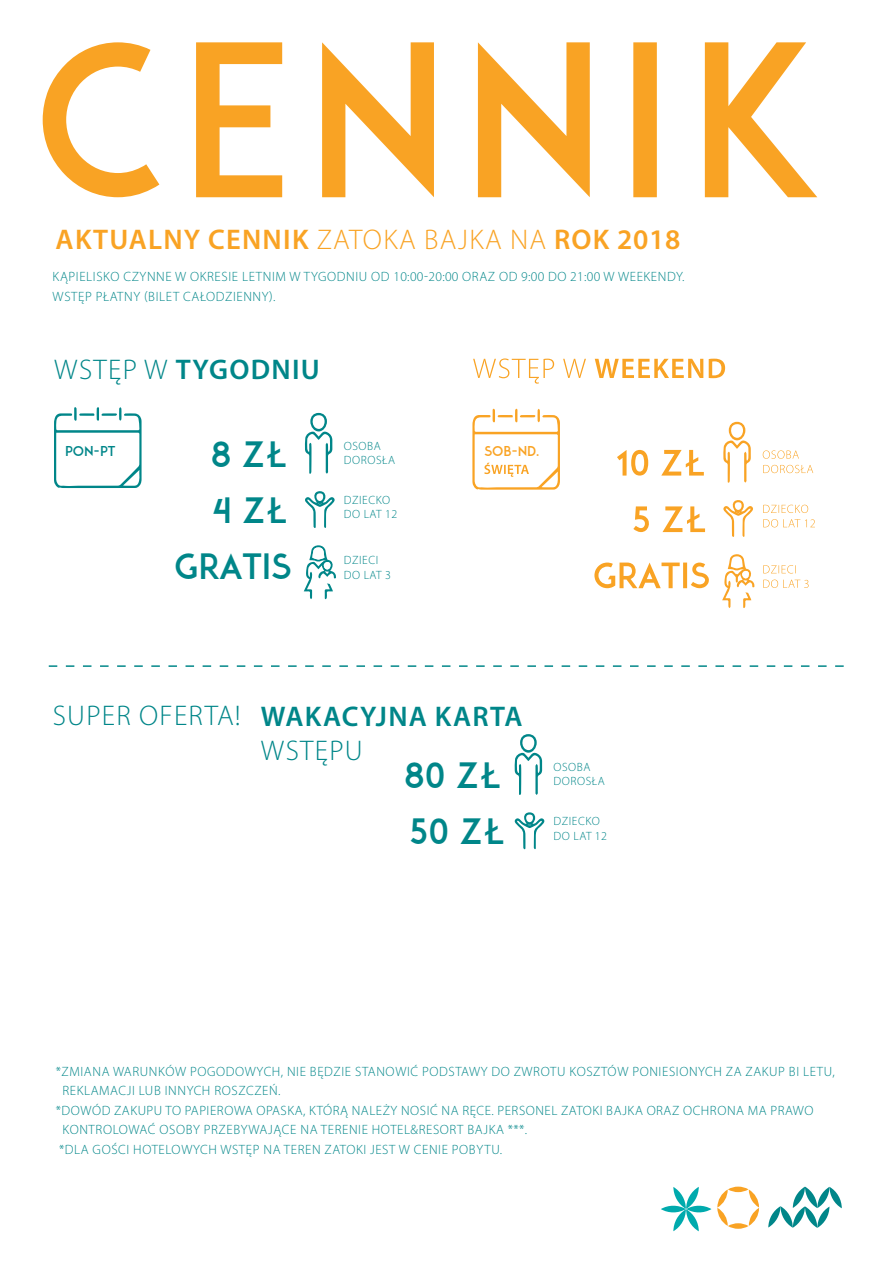
<style>
.page{position:relative;width:893px;height:1263px;background:#fff}
.page>*{position:absolute;margin:0;border:0;box-sizing:border-box;transform-origin:0 0}
.t1{font:34.5px "ADAM";color:#008689}
.t2{font:600 28.5px "Myriad Pro";letter-spacing:.045em;color:#f9a324}
.t3{font:600 28.5px "Myriad Pro";letter-spacing:.045em;color:#008689}
.t4{font:300 28.5px "Myriad Pro";letter-spacing:.045em;color:#008689}
.t5{font:300 28.5px "Myriad Pro";color:#f9a324}
.t6{font:300 13.5px/19.5px "Myriad Pro";letter-spacing:.045em;color:#008689}
.t7{font:13.5px "ADAM";color:#f9a324}
.t8{font:13.5px "ADAM";color:#008689}
.t9{font:300 12px/14.4px "Myriad Pro";letter-spacing:.045em;color:#008689}
.s1{font-weight:300}
</style>
<div class="page">
<svg style="left:43px;top:42px;width:774px;height:155px"></svg>
<svg style="left:49px;top:665px;width:795px;height:2px"></svg>
<svg style="left:728px;top:1186px;width:20px;height:6px"></svg>
<svg style="left:768px;top:1186px;width:74px;height:42px"></svg>
<svg style="left:717px;top:1189px;width:11px;height:37px"></svg>
<svg style="left:728px;top:1223px;width:20px;height:6px"></svg>
<svg style="left:749px;top:1189px;width:10px;height:37px"></svg>
<svg style="left:661px;top:1187px;width:50px;height:44px"></svg>
<svg style="left:54px;top:407px;width:88px;height:81px"></svg>
<svg style="left:305px;top:413px;width:27px;height:61px"></svg>
<svg style="left:304px;top:545px;width:32px;height:54px"></svg>
<div style="left:324px;top:562px;width:7px;height:7px;background:#fff;border-radius:50%"></div>
<svg style="left:305px;top:491px;width:30px;height:37px"></svg>
<svg style="left:472px;top:409px;width:88px;height:81px"></svg>
<svg style="left:473px;top:358px;width:252px;height:26px"></svg>
<svg style="left:723px;top:422px;width:28px;height:61px"></svg>
<svg style="left:722px;top:554px;width:33px;height:54px"></svg>
<div style="left:742px;top:571px;width:7px;height:7px;background:#fff;border-radius:50%"></div>
<svg style="left:723px;top:500px;width:30px;height:37px"></svg>
<svg style="left:617px;top:450px;width:87px;height:26px"></svg>
<svg style="left:763px;top:465px;width:50px;height:8px"></svg>
<svg style="left:763px;top:450px;width:36px;height:9px"></svg>
<svg style="left:763px;top:519px;width:52px;height:8px"></svg>
<svg style="left:763px;top:505px;width:45px;height:8px"></svg>
<svg style="left:763px;top:579px;width:46px;height:9px"></svg>
<svg style="left:763px;top:565px;width:33px;height:8px"></svg>
<svg style="left:594px;top:562px;width:115px;height:26px"></svg>
<svg style="left:633px;top:506px;width:72px;height:26px"></svg>
<svg style="left:515px;top:734px;width:27px;height:61px"></svg>
<svg style="left:514px;top:812px;width:31px;height:37px"></svg>
<h2 class="t2" style="left:56px;top:222px;width:279px">AKTUALNY CENNIK <span class="s1">ZATOKA</span></h2>
<h2 class="t5" style="left:424px;top:223px;width:16px">BAJKA</h2>
<h2 class="t2" style="left:510px;top:222px;width:172px"><span class="s1">NA</span> ROK 2018</h2>
<p class="t6" style="left:53px;top:267px;width:634px">KĄPIELISKO CZYNNE W OKRESIE LETNIM W TYGODNIU OD 10:00-20:00 ORAZ OD 9:00 DO 21:00 W WEEKENDY.<br>WSTĘP PŁATNY (BILET CAŁODZIENNY).</p>
<h2 class="t3" style="left:54px;top:351px;width:267px"><span class="s1">WSTĘP W</span> TYGODNIU</h2>
<p class="t8" style="left:65px;top:443px;width:52px">PON-PT</p>
<h1 class="t1" style="left:211px;top:434px;width:77px">8 ZŁ</h1>
<p class="t9" style="left:344px;top:438px;width:53px">OSOBA<br>DOROSŁA</p>
<p class="t9" style="left:344px;top:493px;width:55px">DZIECKO<br>DO LAT 12</p>
<p class="t9" style="left:344px;top:553px;width:36px">DZIECI</p>
<h1 class="t1" style="left:214px;top:490px;width:75px">4 ZŁ</h1>
<h1 class="t1" style="left:175px;top:546px;width:118px">GRATIS</h1>
<p class="t9" style="left:344px;top:567px;width:49px">DO LAT 3</p>
<p class="t7" style="left:484px;top:443px;width:56px">SOB-ND.</p>
<h2 class="t4" style="left:53px;top:698px;width:17px">SUPER</h2>
<h2 class="t4" style="left:139px;top:698px;width:51px">OFERTA</h2>
<h2 class="t4" style="left:235px;top:698px;width:7px">!</h2>
<h2 class="t3" style="left:261px;top:698px;width:263px">WAKACYJNA KARTA</h2>
<h2 class="t4" style="left:261px;top:734px;width:103px">WSTĘPU</h2>
<h1 class="t1" style="left:404px;top:755px;width:98px">80 ZŁ</h1>
<p class="t9" style="left:554px;top:760px;width:53px">OSOBA<br>DOROSŁA</p>
<p class="t9" style="left:554px;top:814px;width:48px">DZIECKO</p>
<h1 class="t1" style="left:409px;top:811px;width:96px">50 ZŁ</h1>
<p class="t9" style="left:554px;top:828px;width:55px">DO LAT 12</p>
<p class="t6" style="left:56px;top:1061px;width:780px">*ZMIANA WARUNKÓW POGODOWYCH, NIE BĘDZIE STANOWIĆ PODSTAWY DO ZWROTU KOSZTÓW PONIESIONYCH ZA ZAKUP BI LETU,</p>
<p class="t6" style="left:63px;top:1081px;width:220px">REKLAMACJI LUB INNYCH ROSZCZEŃ.</p>
<p class="t6" style="left:56px;top:1100px;width:759px">*DOWÓD ZAKUPU TO PAPIEROWA OPASKA, KTÓRĄ NALEŻY NOSIĆ NA RĘCE. PERSONEL ZATOKI BAJKA ORAZ OCHRONA MA PRAWO</p>
<p class="t6" style="left:63px;top:1120px;width:466px">KONTROLOWAĆ OSOBY PRZEBYWAJĄCE NA TERENIE H OTEL&amp;RESORT BAJKA ***.</p>
<p class="t6" style="left:59px;top:1139px;width:445px">*DLA GOŚCI HOTELOWYCH WSTĘP NA TEREN ZATOKI JEST W CENIE POBYTU.</p>
</div>
